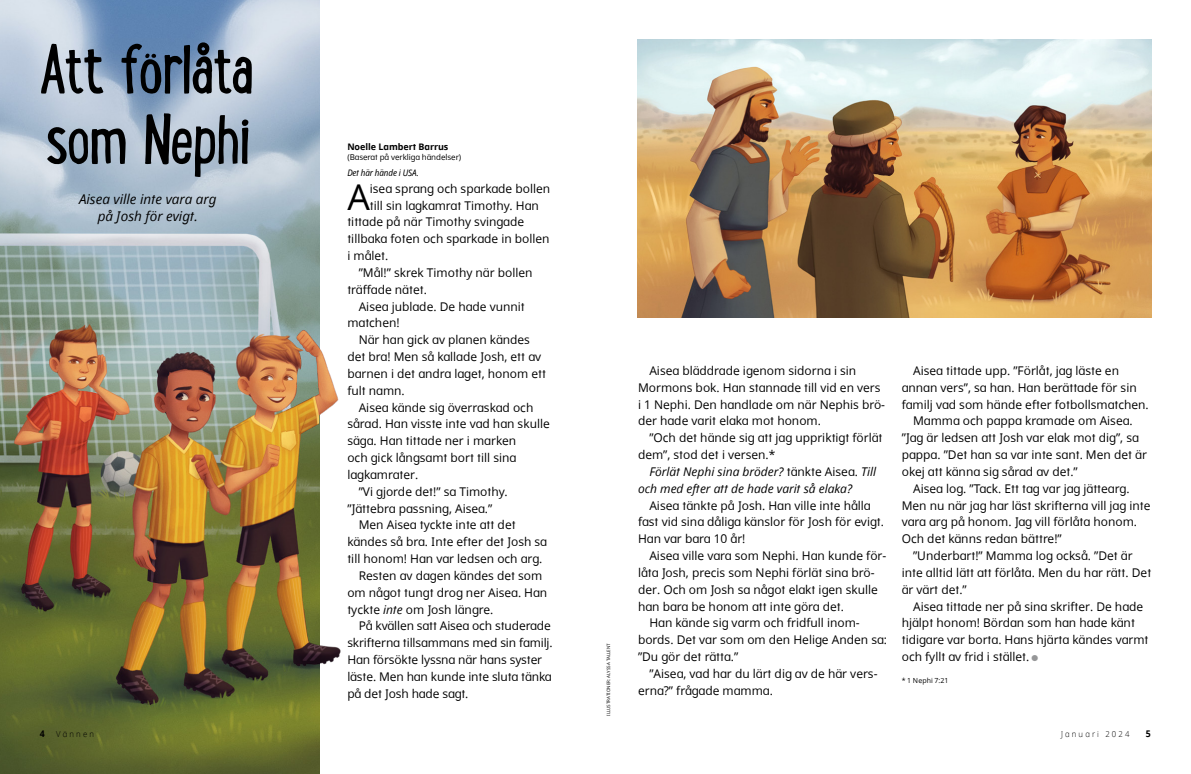
<style>
.page{position:relative;width:1191px;height:774px;background:#fff}
.page>*{position:absolute;margin:0;border:0;box-sizing:border-box;transform-origin:0 0}
.h1_lunchbox{font:75.5px/70.4px "Lunch Box";letter-spacing:-.045em;color:#000}
.p1_first{font:35.6px "Dots Solidlds Lat";color:#000}
.t1{font:italic 13.5px/17.3px "Dots Solidlds Lat";color:#000;text-align:center}
.p1{font:12px/16.8px "Dots Solidlds Lat";color:#000}
.p1_first-2{font:12px "Dots Solidlds Lat";color:#000}
.p1-2{font:italic 12px/16.8px "Dots Solidlds Lat";color:#000}
.t2{font:700 9.2px "Dots Solidlds Lat";color:#000;scale:.95 1}
.p1_author-name{font:700 9px "Dots Solidlds Lat";letter-spacing:-.005em;color:#000}
.p1_bio{font:italic 9px "Dots Solid Condlds Lat";letter-spacing:-.01em;color:#000}
.t3{font:300 8.2px "Dots Solidlds Lat";letter-spacing:.28em;color:#000;scale:.95 1}
.p1_author-role{font:8px "Dots Solidlds Lat";letter-spacing:-.005em;color:#000}
.t4{font:7px "Dots Solidlds Lat";letter-spacing:.015em;color:#000}
.t5{font:4.5px "Dots Solidlds Lat";color:#000}
.s1{font-style:italic}
.s2{font-style:normal}
.s3{font-family:"Ding P Ilds Dpi";font-size:8.5px;color:#969798}
</style>
<div class="page">
<img style="left:637px;top:40px;width:514px;height:277px">
<img style="left:0;top:0;width:320px;height:774px">
<img style="left:287px;top:305px;width:52px;height:128px">
<img style="left:283px;top:609px;width:37px;height:92px">
<img style="left:286px;top:622px;width:55px;height:55px">
<p class="h1_lunchbox" style="left:41px;top:31px;width:216px">Att förlåta som Nephi</p>
<p class="t1" style="left:79px;top:190px;width:139px">Aisea ville inte vara arg på Josh för evigt.</p>
<p class="p1_author-name" style="left:347px;top:140px;width:103px">Noelle Lambert Barrus</p>
<p class="p1_author-role" style="left:347px;top:151px;width:115px">(Baserat på verkliga händelser)</p>
<p class="p1_bio" style="left:347px;top:166px;width:73px">Det här hände i USA.</p>
<p class="p1_first" style="left:347px;top:170px;width:24px">A</p>
<p class="p1_first-2" style="left:370px;top:179px;width:182px">isea sprang och sparkade bollen</p>
<p class="p1_first-2" style="left:370px;top:196px;width:170px">till sin lagkamrat Timothy. Han</p>
<p class="p1_first-2" style="left:347px;top:213px;width:178px">tittade på när Timothy svingade</p>
<p class="p1_first-2" style="left:347px;top:230px;width:204px">tillbaka foten och sparkade in bollen</p>
<p class="p1_first-2" style="left:347px;top:247px;width:43px">i målet.</p>
<p class="p1" style="left:347px;top:264px;width:187px;text-indent:11px">”Mål!” skrek Timothy när bollen träffade nätet.</p>
<p class="p1" style="left:347px;top:298px;width:179px;text-indent:11px">Aisea jublade. De hade vunnit matchen!</p>
<p class="p1" style="left:347px;top:331px;width:200px;text-indent:11px">När han gick av planen kändes det bra! Men så kallade Josh, ett av barnen i det andra laget, honom ett fult namn.</p>
<p class="p1" style="left:347px;top:399px;width:204px;text-indent:11px">Aisea kände sig överraskad och sårad. Han visste inte vad han skulle säga. Han tittade ner i marken<br>och gick långsamt bort till sina lagkamrater.</p>
<p class="p1" style="left:347px;top:483px;width:162px;text-indent:11px">”Vi gjorde det!” sa Timothy. ”Jättebra passning, Aisea.”</p>
<p class="p1" style="left:347px;top:517px;width:201px;text-indent:11px">Men Aisea tyckte inte att det kändes så bra. Inte efter det Josh sa till honom! Han var ledsen och arg.</p>
<p class="p1" style="left:347px;top:567px;width:201px;text-indent:11px">Resten av dagen kändes det som om något tungt drog ner Aisea. Han tyckte <span class="s1">inte</span> om Josh längre.</p>
<p class="p1" style="left:347px;top:618px;width:207px;text-indent:11px">På kvällen satt Aisea och studerade skrifterna tillsammans med sin familj.<br>Han försökte lyssna när hans syster läste. Men han kunde inte sluta tänka på det Josh hade sagt.</p>
<p class="t5" style="left:605px;top:716px;width:74px;rotate:-90deg">ILLUSTRATIONER: ALYSSA TALLENT</p>
<p class="p1" style="left:638px;top:362px;width:249px;text-indent:11px">Aisea bläddrade igenom sidorna i sin Mormons bok. Han stannade till vid en vers i 1 Nephi. Den handlade om när Nephis brö&shy;der hade varit elaka mot honom.</p>
<p class="p1" style="left:638px;top:430px;width:246px;text-indent:11px">”Och det hände sig att jag uppriktigt förlät dem”, stod det i versen.*</p>
<p class="p1-2" style="left:638px;top:463px;width:240px;text-indent:11px">Förlät Nephi sina bröder? <span class="s2">tänkte Aisea.</span> Till och med efter att de hade varit så elaka?</p>
<p class="p1" style="left:638px;top:497px;width:247px;text-indent:11px">Aisea tänkte på Josh. Han ville inte hålla fast vid sina dåliga känslor för Josh för evigt.<br>Han var bara 10 år!</p>
<p class="p1" style="left:638px;top:547px;width:250px;text-indent:11px">Aisea ville vara som Nephi. Han kunde för&shy;låta Josh, precis som Nephi förlät sina brö&shy;der. Och om Josh sa något elakt igen skulle han bara be honom att inte göra det.</p>
<p class="p1" style="left:638px;top:615px;width:250px;text-indent:11px">Han kände sig varm och fridfull inom&shy;bords. Det var som om den Helige Anden sa: ”Du gör det rätta.”</p>
<p class="p1" style="left:638px;top:665px;width:241px;text-indent:11px">”Aisea, vad har du lärt dig av de här vers&shy;erna?” frågade mamma.</p>
<p class="p1" style="left:901px;top:362px;width:248px;text-indent:11px">Aisea tittade upp. ”Förlåt, jag läste en annan vers”, sa han. Han berättade för sin familj vad som hände efter fotbollsmatchen.</p>
<p class="p1" style="left:901px;top:413px;width:247px;text-indent:11px">Mamma och pappa kramade om Aisea. ”Jag är ledsen att Josh var elak mot dig”, sa pappa. ”Det han sa var inte sant. Men det är okej att känna sig sårad av det.”</p>
<p class="p1" style="left:901px;top:480px;width:250px;text-indent:11px">Aisea log. ”Tack. Ett tag var jag jättearg.<br>Men nu när jag har läst skrifterna vill jag inte vara arg på honom. Jag vill förlåta honom.<br>Och det känns redan bättre!”</p>
<p class="p1" style="left:901px;top:547px;width:251px;text-indent:11px">”Underbart!” Mamma log också. ”Det är inte alltid lätt att förlåta. Men du har rätt. Det är värt det.”</p>
<p class="p1" style="left:901px;top:598px;width:248px;text-indent:11px">Aisea tittade ner på sina skrifter. De hade hjälpt honom! Bördan som han hade känt tidigare var borta. Hans hjärta kändes varmt och fyllt av frid i stället. <span class="s3">●</span></p>
<p class="t4" style="left:901px;top:675px;width:48px">* 1 Nephi 7:21</p>
<p class="t2" style="left:40px;top:727px;width:7px">4</p>
<p class="t3" style="left:56px;top:728px;width:41px">Vännen</p>
<p class="t3" style="left:1061px;top:728px;width:74px">Januari 2024</p>
<p class="t2" style="left:1146px;top:727px;width:7px">5</p>
</div>
